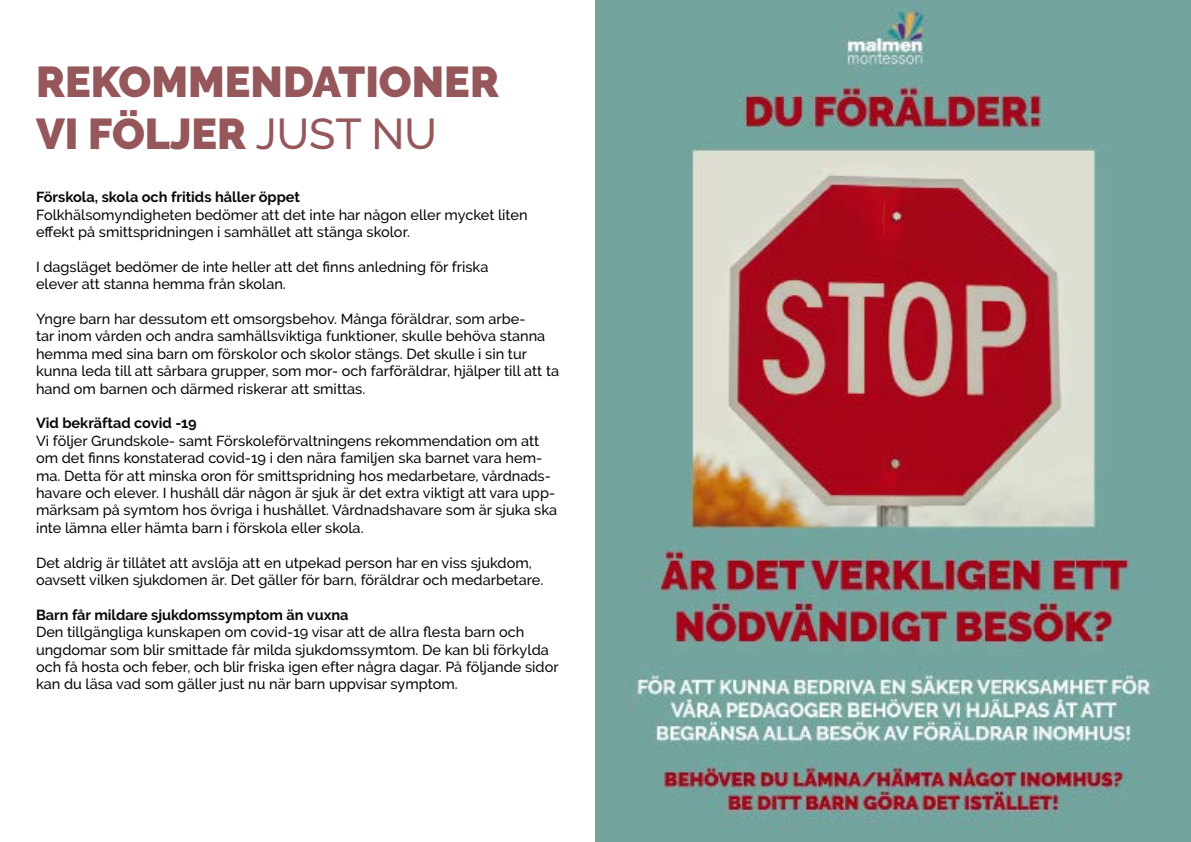
<style>
.page{position:relative;width:1191px;height:842px;background:#fff}
.page>*{position:absolute;margin:0;border:0;box-sizing:border-box;transform-origin:0 0}
.t1{font:900 43px/51.6px "Raleway";color:#95575a}
.t2{font:500 14.5px/17.4px "Raleway";color:#060b08}
.t3{font:700 14.5px "Raleway";color:#060b08}
.s1{font-weight:500}
</style>
<div class="page">
<img style="left:595px;top:0;width:596px;height:842px">
<h1 class="t1" style="left:36px;top:56px;width:464px">REKOMMENDATIONER<br>VI FÖLJER <span class="s1">JUST NU</span></h1>
<p class="t3" style="left:36px;top:189px;width:266px">Förskola, skola och fritids håller öppet</p>
<p class="t2" style="left:36px;top:206px;width:493px">Folkhälsomyndigheten bedömer att det inte har någon eller mycket liten effekt på smittspridningen i samhället att stänga skolor.</p>
<p class="t2" style="left:36px;top:258px;width:454px">I dagsläget bedömer de inte heller att det finns anledning för friska elever att stanna hemma från skolan.</p>
<p class="t2" style="left:36px;top:310px;width:524px">Yngre barn har dessutom ett omsorgsbehov. Många föräldrar, som arbe-<br>tar inom vården och andra samhällsviktiga funktioner, skulle behöva stanna hemma med sina barn om förskolor och skolor stängs. Det skulle i sin tur kunna leda till att sårbara grupper, som mor- och farföräldrar, hjälper till att ta hand om barnen och därmed riskerar att smittas.</p>
<p class="t3" style="left:36px;top:415px;width:162px">Vid bekräftad covid -19</p>
<p class="t2" style="left:36px;top:432px;width:523px">Vi följer Grundskole- samt Förskoleförvaltningens rekommendation om att om det finns konstaterad covid-19 i den nära familjen ska barnet vara hem&shy;ma. Detta för att minska oron för smittspridning hos medarbetare, vårdnads&shy;havare och elever. I hushåll där någon är sjuk är det extra viktigt att vara upp&shy;märksam på symtom hos övriga i hushållet. Vårdnadshavare som är sjuka ska inte lämna eller hämta barn i förskola eller skola.</p>
<p class="t2" style="left:36px;top:554px;width:509px">Det aldrig är tillåtet att avslöja att en utpekad person har en viss sjukdom, oavsett vilken sjukdomen är. Det gäller för barn, föräldrar och medarbetare.</p>
<p class="t3" style="left:36px;top:606px;width:314px">Barn får mildare sjukdomssymptom än vuxna</p>
<p class="t2" style="left:36px;top:623px;width:524px">Den tillgängliga kunskapen om covid-19 visar att de allra flesta barn och ungdomar som blir smittade får milda sjukdomssymtom. De kan bli förkylda och få hosta och feber, och blir friska igen efter några dagar. På följande sidor kan du läsa vad som gäller just nu när barn uppvisar symptom.</p>
</div>
